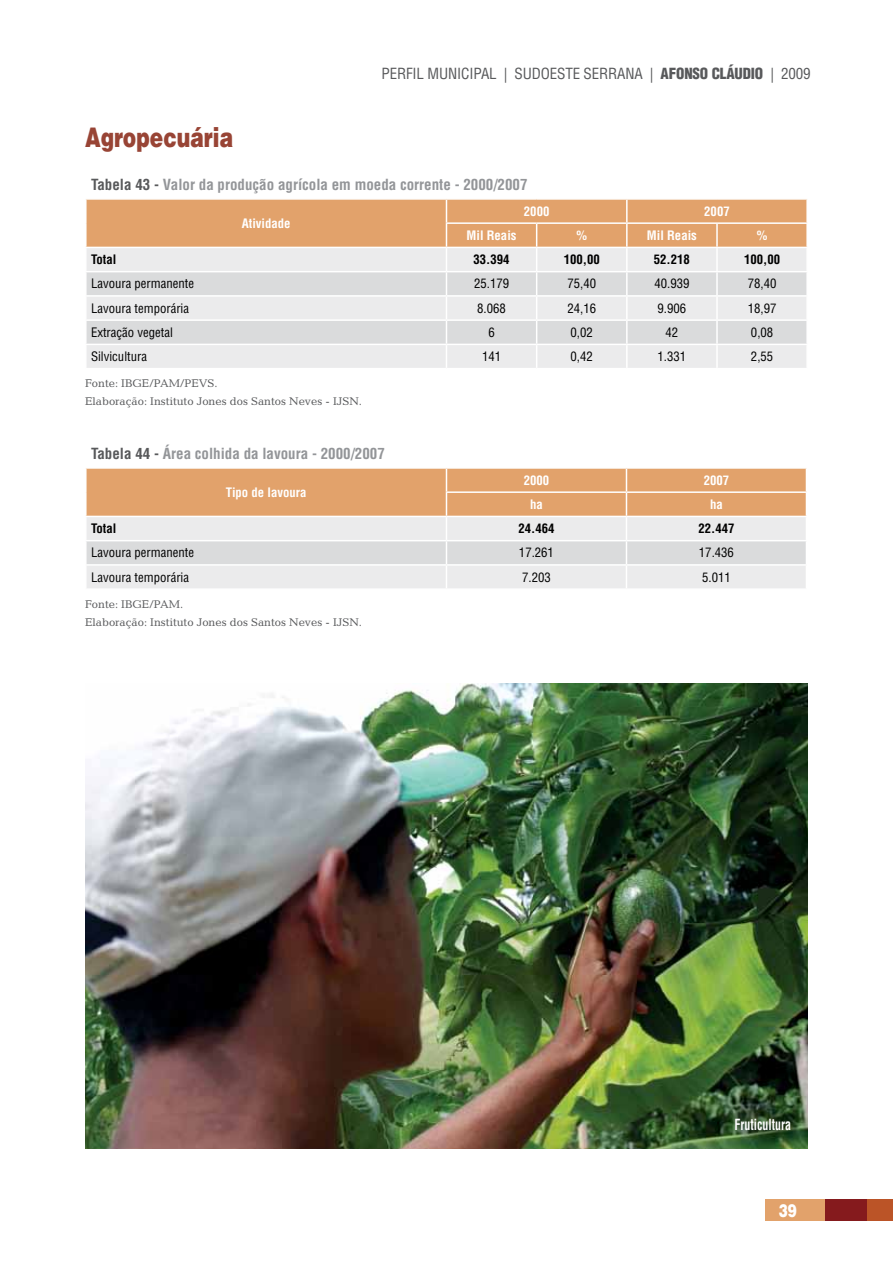
<style>
.page{position:relative;width:893px;height:1276px;background:#fff}
.page>*{position:absolute;margin:0;border:0;box-sizing:border-box;transform-origin:0 0}
.t1{font:900 27px "Helvetica LT Std";color:#984435;scale:.75 1}
.t2{font:900 18px "Helvetica LT Std";color:#fff;scale:.75 1}
.t3{font:700 condensed 15px "Helvetica LT Std";color:#939598}
.t4{font:condensed 15px "Helvetica LT Std";letter-spacing:-.01em;color:#58595b}
.t5{font:900 condensed 15px "Helvetica LT Std";letter-spacing:-.01em;color:#58595b}
.t6{font:700 condensed 15px "Helvetica LT Std";color:#fff;scale:.8 1}
.t7{font:condensed 12.75px "Helvetica LT Std";color:#000}
.t8{font:700 condensed 12.75px "Helvetica LT Std";color:#fff}
.t9{font:700 condensed 12.75px "Helvetica LT Std";color:#000}
.t10{font:11.25px/17.7px "Candida Std";color:#58595b}
.s1{font-weight:400}
.s2{color:#58595b}
</style>
<div class="page">
<div style="left:766px;top:1199px;width:59px;height:21px;background:#e2a26b"></div>
<div style="left:825px;top:1199px;width:42px;height:21px;background:#851a1d"></div>
<div style="left:867px;top:1199px;width:26px;height:21px;background:#bb5427"></div>
<svg style="left:86px;top:199px;width:721px;height:169px;background:#e5d3c5"></svg>
<hr style="left:537px;top:344px;width:90px;height:1px;background:#fff">
<hr style="left:627px;top:319px;width:90px;height:2px;background:#fff">
<hr style="left:626px;top:321px;width:2px;height:23px;background:#fff">
<hr style="left:627px;top:344px;width:90px;height:1px;background:#fff">
<hr style="left:717px;top:319px;width:91px;height:2px;background:#fff">
<hr style="left:716px;top:321px;width:2px;height:23px;background:#fff">
<hr style="left:806px;top:321px;width:2px;height:23px;background:#fff">
<hr style="left:717px;top:344px;width:91px;height:1px;background:#fff">
<svg style="left:86px;top:468px;width:721px;height:120px;background:#e5cdb8"></svg>
<img style="left:85px;top:683px;width:723px;height:465px">
<div style="left:732px;top:1114px;width:71px;height:27px;background:#000;opacity:.75"></div>
<p class="t4" style="left:382px;top:64px;width:143px">PERFIL MUNICIPAL | sudoeste</p>
<p class="t4" style="left:584px;top:64px;width:10px">serrana</p>
<p class="t5" style="left:650px;top:64px;width:162px"><span class="s1">|</span> AFONSO CLÁUDIO <span class="s1">| 2009</span></p>
<h1 class="t1" style="left:85px;top:120px;width:199px">Agropecuária</h1>
<p class="t3" style="left:91px;top:175px;width:438px"><span class="s2">Tabela 43 -</span> Valor da produção agrícola em moeda corrente - 2000/2007</p>
<p class="t8" style="left:242px;top:215px;width:50px">Atividade</p>
<p class="t8" style="left:524px;top:203px;width:27px">2000</p>
<p class="t8" style="left:704px;top:203px;width:27px">2007</p>
<p class="t8" style="left:467px;top:227px;width:51px">Mil Reais</p>
<p class="t8" style="left:576px;top:227px;width:12px">%</p>
<p class="t8" style="left:647px;top:227px;width:51px">Mil Reais</p>
<p class="t8" style="left:757px;top:227px;width:12px">%</p>
<p class="t9" style="left:91px;top:251px;width:27px">Total</p>
<p class="t9" style="left:473px;top:251px;width:38px">33.394</p>
<p class="t9" style="left:564px;top:251px;width:38px">100,00</p>
<p class="t9" style="left:654px;top:251px;width:38px">52.218</p>
<p class="t9" style="left:744px;top:251px;width:38px">100,00</p>
<p class="t7" style="left:91px;top:276px;width:105px">Lavoura permanente</p>
<p class="t7" style="left:474px;top:276px;width:37px">25.179</p>
<p class="t7" style="left:567px;top:276px;width:30px">75,40</p>
<p class="t7" style="left:654px;top:276px;width:37px">40.939</p>
<p class="t7" style="left:748px;top:276px;width:30px">78,40</p>
<p class="t7" style="left:91px;top:300px;width:100px">Lavoura temporária</p>
<p class="t7" style="left:477px;top:300px;width:30px">8.068</p>
<p class="t7" style="left:567px;top:300px;width:30px">24,16</p>
<p class="t7" style="left:658px;top:300px;width:30px">9.906</p>
<p class="t7" style="left:748px;top:300px;width:30px">18,97</p>
<p class="t7" style="left:91px;top:324px;width:83px">Extração vegetal</p>
<p class="t7" style="left:488px;top:324px;width:8px">6</p>
<p class="t7" style="left:571px;top:324px;width:24px">0,02</p>
<p class="t7" style="left:666px;top:324px;width:14px">42</p>
<p class="t7" style="left:751px;top:324px;width:24px">0,08</p>
<p class="t7" style="left:91px;top:348px;width:57px">Silvicultura</p>
<p class="t7" style="left:482px;top:348px;width:21px">141</p>
<p class="t7" style="left:571px;top:348px;width:24px">0,42</p>
<p class="t7" style="left:658px;top:348px;width:30px">1.331</p>
<p class="t7" style="left:751px;top:348px;width:24px">2,55</p>
<p class="t10" style="left:85px;top:375px;width:278px">Fonte: IBGE/PAM/PEVS.<br>Elaboração: Instituto Jones dos Santos Neves - IJSN.</p>
<p class="t3" style="left:91px;top:444px;width:295px"><span class="s2">Tabela 44 -</span> Área colhida da lavoura - 2000/2007</p>
<p class="t8" style="left:226px;top:484px;width:82px">Tipo de lavoura</p>
<p class="t8" style="left:524px;top:472px;width:27px">2000</p>
<p class="t8" style="left:704px;top:472px;width:27px">2007</p>
<p class="t8" style="left:530px;top:496px;width:14px">ha</p>
<p class="t8" style="left:710px;top:496px;width:14px">ha</p>
<p class="t9" style="left:91px;top:520px;width:27px">Total</p>
<p class="t9" style="left:518px;top:520px;width:38px">24.464</p>
<p class="t9" style="left:698px;top:520px;width:38px">22.447</p>
<p class="t7" style="left:91px;top:545px;width:105px">Lavoura permanente</p>
<p class="t7" style="left:519px;top:545px;width:37px">17.261</p>
<p class="t7" style="left:699px;top:545px;width:37px">17.436</p>
<p class="t7" style="left:91px;top:569px;width:100px">Lavoura temporária</p>
<p class="t7" style="left:522px;top:569px;width:30px">7.203</p>
<p class="t7" style="left:702px;top:569px;width:30px">5.011</p>
<p class="t10" style="left:85px;top:595px;width:278px">Fonte: IBGE/PAM.<br>Elaboração: Instituto Jones dos Santos Neves - IJSN.</p>
<p class="t6" style="left:735px;top:1114px;width:72px">Fruticultura</p>
<h2 class="t2" style="left:779px;top:1199px;width:26px">39</h2>
</div>
